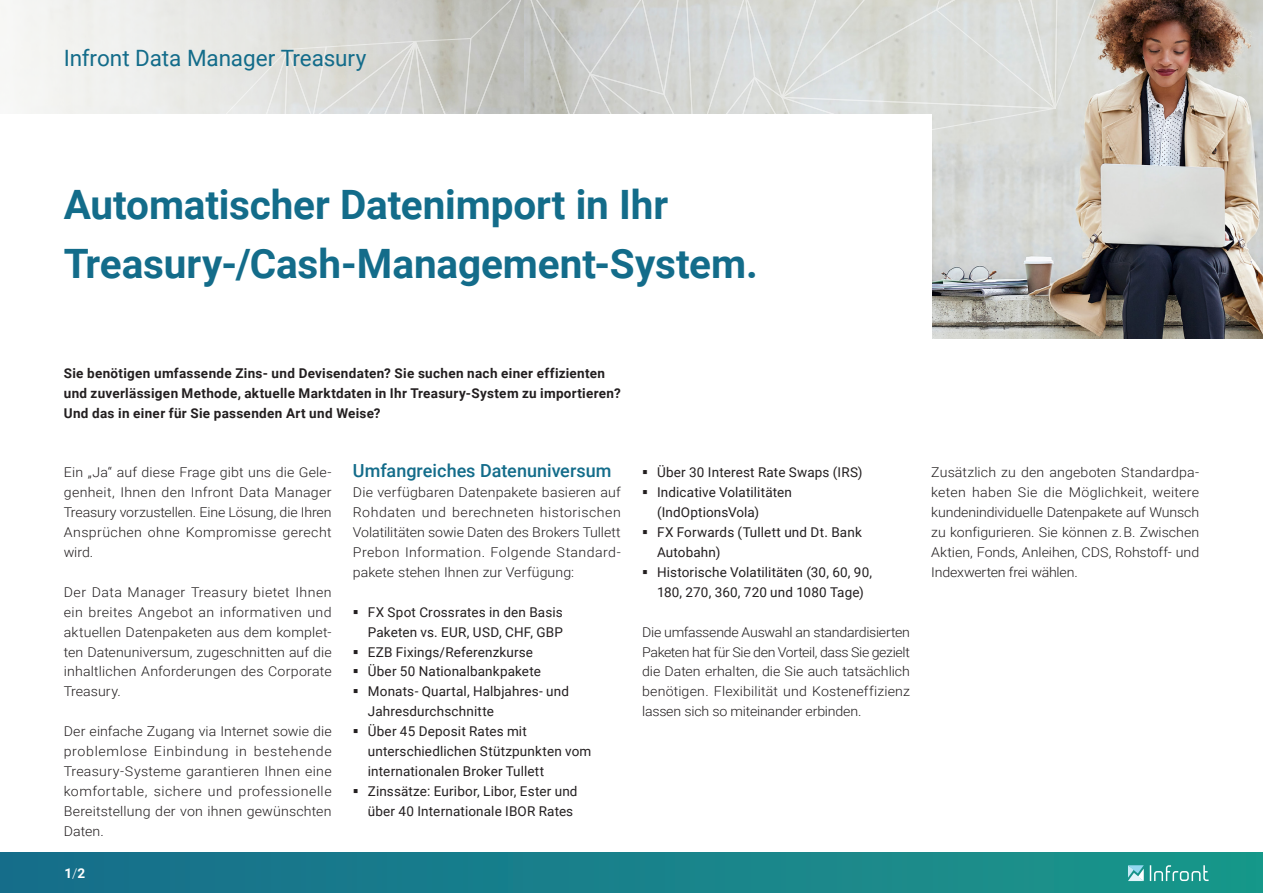
<style>
.page{position:relative;width:1263px;height:893px;background:#fff}
.page>*{position:absolute;margin:0;border:0;box-sizing:border-box;transform-origin:0 0}
.Headline_-_Title{font:700 40.5px/59.7px "Roboto";letter-spacing:-.005em;color:#136c8a}
.Product_name_-_Title{font:22.5px "Roboto";letter-spacing:-.005em;color:#136c8a}
.Headline_1_-_Copy{font:500 18px "Roboto";color:#136c8a}
.Copy{font:300 13.5px/20px "Roboto";letter-spacing:.01em;color:#231f20;text-align:justify;scale:1.05 1}
.t1{font:13.5px/20px "Roboto";letter-spacing:.01em;color:#231f20}
.Intro_-_Title{font:700 13.5px/20px "Roboto";letter-spacing:.025em;color:#231f20}
.t2{font:700 13.5px "Roboto";color:#fff}
.s1{font-weight:300}
</style>
<div class="page">
<div style="left:0;top:853px;width:1263px;height:40px;background:linear-gradient(to right,#176d8b,#1a978a)"></div>
<img style="left:932px;top:0;width:331px;height:338px">
<svg style="left:200px;top:0;width:897px;height:162px;background:#d6d7d4"></svg>
<div style="left:0;top:115px;width:931px;height:243px;background:#fff"></div>
<svg style="left:1150px;top:865px;width:58px;height:16px"></svg>
<svg style="left:1128px;top:865px;width:16px;height:16px"></svg>
<p class="Product_name_-_Title" style="left:64px;top:42px;width:304px">Infront Data Manager Treasury</p>
<p class="Headline_-_Title" style="left:64px;top:173px;width:695px">Automatischer Datenimport in Ihr<br>Treasury-/Cash-Management-System.</p>
<p class="Intro_-_Title" style="left:64px;top:363px;width:558px">Sie benötigen umfassende Zins- und Devisendaten? Sie suchen nach einer effizienten und zuverlässigen Methode, aktuelle Marktdaten in Ihr Treasury-System zu importieren?<br>Und das in einer für Sie passenden Art und Weise?</p>
<p class="Copy" style="left:64px;top:462px;width:257px">Ein „Ja“ auf diese Frage gibt uns die Gele&shy;genheit, Ihnen den Infront Data Manager Treasury vorzustellen. Eine Lösung, die Ihren Ansprüchen ohne Kompromisse gerecht wird.</p>
<p class="Copy" style="left:64px;top:582px;width:257px">Der Data Manager Treasury bietet Ihnen ein breites Angebot an informativen und aktuellen Datenpaketen aus dem komplet&shy;ten Datenuniversum, zugeschnitten auf die inhaltlichen Anforderungen des Corporate Treasury.</p>
<p class="Copy" style="left:64px;top:721px;width:257px">Der einfache Zugang via Internet sowie die problemlose Einbindung in bestehende Treasury-Systeme garantieren Ihnen eine komfortable, sichere und professionelle Bereitstellung der von ihnen gewünschten Daten.</p>
<p class="t2" style="left:64px;top:864px;width:22px">1<span class="s1">/</span>2</p>
<p class="Headline_1_-_Copy" style="left:353px;top:458px;width:260px">Umfangreiches Datenuniversum</p>
<p class="Copy" style="left:353px;top:482px;width:257px">Die verfügbaren Datenpakete basieren auf Rohdaten und berechneten historischen Volatilitäten sowie Daten des Brokers Tullett Prebon Information. Folgende Standard&shy;pakete stehen Ihnen zur Verfügung:</p>
<p class="t1" style="left:368px;top:601px;width:197px">FX Spot Crossrates in den Basis<br>Paketen vs. EUR, USD, CHF, GBP</p>
<p class="t1" style="left:368px;top:641px;width:167px">EZB Fixings/Referenzkurse</p>
<p class="t1" style="left:368px;top:661px;width:175px">Über 50 Nationalbankpakete</p>
<p class="t1" style="left:368px;top:681px;width:203px">Monats- Quartal, Halbjahres- und<br>Jahresdurchschnitte</p>
<p class="t1" style="left:368px;top:721px;width:225px">Über 45 Deposit Rates mit unterschiedlichen Stützpunkten vom internationalen Broker Tullett</p>
<p class="t1" style="left:368px;top:781px;width:211px">Zinssätze: Euribor, Libor, Ester und über 40 Internationale IBOR Rates</p>
<p class="t1" style="left:657px;top:462px;width:207px">Über 30 Interest Rate Swaps (IRS)</p>
<p class="t1" style="left:657px;top:482px;width:137px">Indicative Volatilitäten (IndOptionsVola)</p>
<p class="t1" style="left:657px;top:522px;width:206px">FX Forwards (Tullett und Dt. Bank<br>Autobahn)</p>
<p class="t1" style="left:657px;top:562px;width:217px">Historische Volatilitäten (30, 60, 90,<br>180, 270, 360, 720 und 1080 Tage)</p>
<p class="Copy" style="left:642px;top:621px;width:257px">Die umfassende Auswahl an standardisierten Paketen hat für Sie den Vorteil, dass Sie gezielt die Daten erhalten, die Sie auch tatsächlich benötigen. Flexibilität und Kosteneffizienz lassen sich so miteinander erbinden.</p>
<p class="Copy" style="left:931px;top:462px;width:257px">Zusätzlich zu den angeboten Standardpa&shy;keten haben Sie die Möglichkeit, weitere kundenindividuelle Datenpakete auf Wunsch zu konfigurieren. Sie können z. B. Zwischen Aktien, Fonds, Anleihen, CDS, Rohstoff- und Indexwerten frei wählen.</p>
</div>
